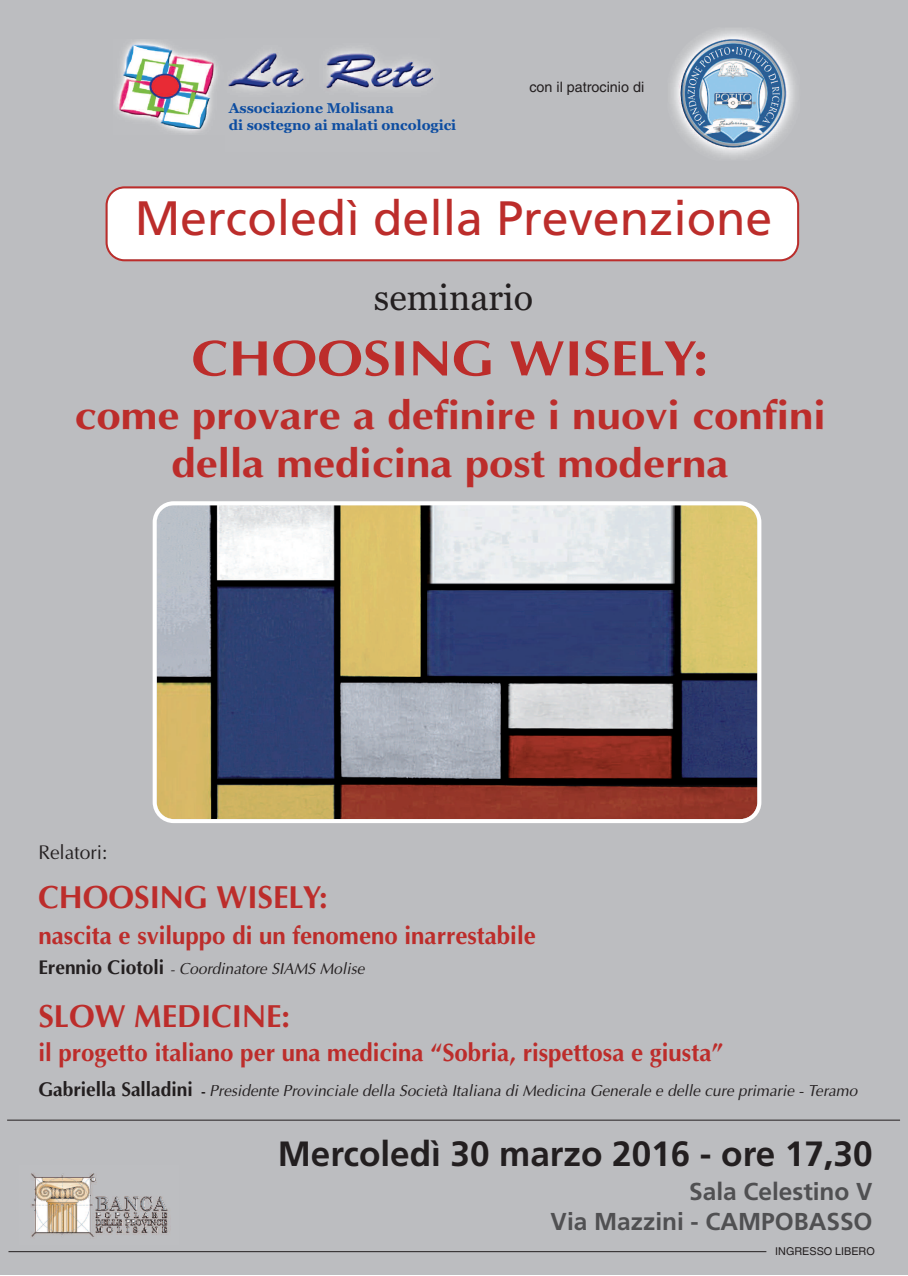
<style>
.page{position:relative;width:908px;height:1276px;background:#fff}
.page>*{position:absolute;margin:0;border:0;box-sizing:border-box;transform-origin:0 0}
.t1{font:700 50px "Optima";color:#bc2d2b;scale:1.1 1}
.t2{font:48.2px "Frutiger";color:#bc2d2b}
.t3{font:700 40px/48.7px "Optima";color:#bc2d2b;text-align:center;scale:1.1 1}
.t4{font:36px "Georgia";color:#231f20}
.t5{font:700 35.1px "Frutiger";color:#231f20}
.t6{font:700 32px "Optima";color:#bc2d2b;scale:.96 1}
.t7{font:700 25px "Optima";color:#bc2d2b;scale:.96 1}
.t8{font:700 24.4px/29.3px "Frutiger";color:#505052;text-align:right}
.t9{font:19.9px "Optima";color:#231f20;scale:.96 1}
.t10{font:italic 16px "Optima";letter-spacing:.005em;color:#231f20;scale:.96 1}
.t11{font:14.4px "Helvetica";color:#231f20}
.t12{font:700 14.1px/16.9px "Georgia";color:#0d4da1}
.t13{font:10.8px "Helvetica";color:#231f20}
.s1{font-weight:700;font-style:normal;font-size:19.9px}
.s2{font-size:14.5px}
.s3{font-weight:700;font-style:normal;font-size:14.5px}
</style>
<div class="page">
<div style="left:0;top:0;width:907px;height:1274px;background:#bcbdc0"></div>
<svg style="left:153px;top:501px;width:608px;height:322px;background:#908684"></svg>
<hr style="left:7px;top:1119px;width:892px;height:1px;background:#231f20">
<hr style="left:8px;top:1251px;width:758px;height:1px;background:#231f20">
<img style="left:115px;top:40px;width:103px;height:94px">
<img style="left:228px;top:48px;width:206px;height:43px">
<img style="left:671px;top:30px;width:124px;height:127px">
<svg style="left:105px;top:186px;width:693px;height:75px;background:#faf2f2"></svg>
<img style="left:31px;top:1173px;width:139px;height:64px">
<p class="t12" style="left:229px;top:100px;width:229px">Associazione Molisana<br>di sostegno ai malati oncologici</p>
<p class="t11" style="left:529px;top:82px;width:116px">con il patrocinio di</p>
<h2 class="t2" style="left:135px;top:199px;width:639px">Mercoledì della Prevenzione</h2>
<h3 class="t4" style="left:374px;top:276px;width:161px">seminario</h3>
<h1 class="t1" style="left:192px;top:329px;width:471px">CHOOSING WISELY:</h1>
<h3 class="t3" style="left:74px;top:390px;width:684px">come provare a definire i nuovi confini della medicina post moderna</h3>
<p class="t9" style="left:38px;top:840px;width:74px">Relatori:</p>
<h3 class="t6" style="left:38px;top:878px;width:303px">CHOOSING WISELY:</h3>
<h3 class="t7" style="left:38px;top:920px;width:519px">nascita e sviluppo di un fenomeno inarrestabile</h3>
<p class="t10" style="left:38px;top:959px;width:341px"><span class="s1">Erennio Ciotoli</span> <span class="s2">-</span> Coordinatore SIAMS Molise</p>
<h3 class="t6" style="left:38px;top:997px;width:264px">SLOW MEDICINE:</h3>
<h3 class="t7" style="left:38px;top:1037px;width:714px">il progetto italiano per una medicina “Sobria, rispettosa e giusta”</h3>
<p class="t10" style="left:38px;top:1080px;width:854px"><span class="s1">Gabriella Salladini</span> <span class="s3">-</span> Presidente Provinciale della Società Italiana di Medicina Generale e delle cure primarie - Teramo</p>
<h3 class="t5" style="left:278px;top:1140px;width:596px">Mercoledì 30 marzo 2016 - ore 17,30</h3>
<h3 class="t8" style="left:550px;top:1179px;width:323px">Sala Celestino V<br>Via Mazzini - CAMPOBASSO</h3>
<p class="t13" style="left:775px;top:1247px;width:101px">INGRESSO LIBERO</p>
</div>
